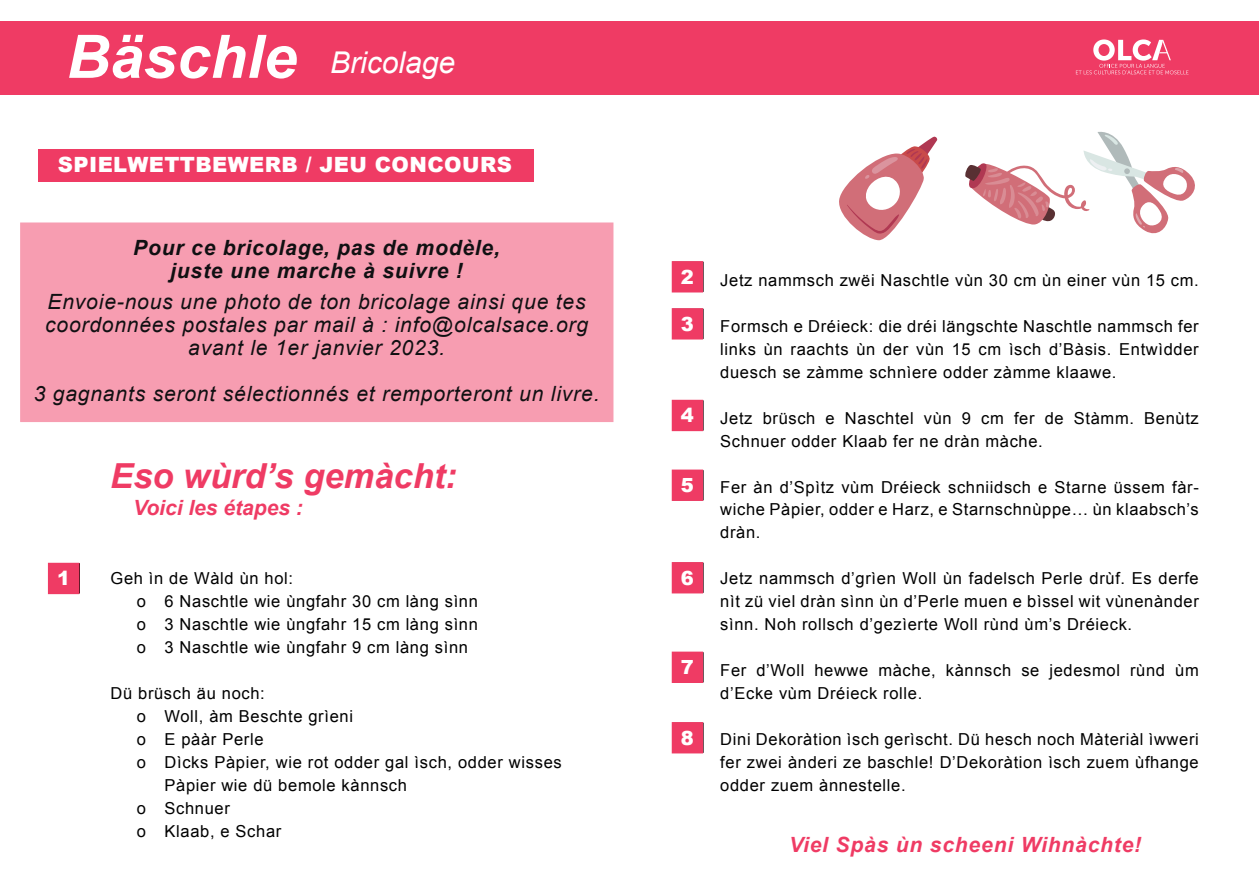
<style>
.page{position:relative;width:1259px;height:893px;background:#fff}
.page>*{position:absolute;margin:0;border:0;box-sizing:border-box;transform-origin:0 0}
.t1{font:italic 700 34.5px "Arial";color:#ef3b64}
.t2{font:italic 30px "Arial";color:#fff}
.t3{font:italic 21px/23px "Arial";letter-spacing:.04em;color:#101012;text-align:center}
.t4{font:italic 700 21px/23px "Arial";letter-spacing:.04em;color:#101012;text-align:center}
.t5{font:900 21px "Arial";letter-spacing:.02em;color:#fff}
.t6{font:italic 700 21px "Arial";letter-spacing:.04em;color:#ef3b64}
.t7{font:italic 700 21px "Arial";color:#ef3b64}
.t8{font:900 19.5px "Arial";color:#fff}
.t9{font:16.5px/23px "Arial";letter-spacing:.04em;color:#000;text-align:justify}
.s1{font-weight:700;font-size:60px}
</style>
<div class="page">
<div style="left:20px;top:222px;width:593px;height:200px;background:#f79db1"></div>
<div style="left:39px;top:149px;width:495px;height:32px;background:#ef3b64"></div>
<div style="left:0;top:21px;width:1259px;height:73px;background:#ef3b64"></div>
<div style="left:49px;top:563px;width:30px;height:30px;background:#ef3b64"></div>
<div style="left:48px;top:563px;width:31px;height:31px;border:2px solid #ef3b64"></div>
<div style="left:672px;top:400px;width:30px;height:30px;background:#ef3b64"></div>
<div style="left:672px;top:400px;width:31px;height:31px;border:2px solid #ef3b64"></div>
<svg style="left:1076px;top:39px;width:112px;height:35px"></svg>
<div style="left:672px;top:262px;width:30px;height:30px;background:#ef3b64"></div>
<div style="left:672px;top:261px;width:31px;height:31px;border:2px solid #ef3b64"></div>
<div style="left:672px;top:470px;width:30px;height:30px;background:#ef3b64"></div>
<div style="left:672px;top:470px;width:31px;height:31px;border:2px solid #ef3b64"></div>
<div style="left:672px;top:309px;width:30px;height:30px;background:#ef3b64"></div>
<div style="left:672px;top:308px;width:31px;height:31px;border:2px solid #ef3b64"></div>
<div style="left:672px;top:563px;width:30px;height:30px;background:#ef3b64"></div>
<div style="left:672px;top:562px;width:31px;height:31px;border:2px solid #ef3b64"></div>
<div style="left:672px;top:652px;width:30px;height:30px;background:#ef3b64"></div>
<div style="left:672px;top:652px;width:31px;height:31px;border:2px solid #ef3b64"></div>
<div style="left:672px;top:723px;width:30px;height:30px;background:#ef3b64"></div>
<div style="left:672px;top:722px;width:31px;height:31px;border:2px solid #ef3b64"></div>
<svg style="left:965px;top:131px;width:230px;height:103px"></svg>
<svg style="left:839px;top:136px;width:98px;height:105px"></svg>
<h2 class="t2" style="left:67px;top:43px;width:390px"><span class="s1">Bäschle</span> Bricolage</h2>
<p class="t5" style="left:58px;top:150px;width:455px">SPIELWETTBEWERB / JEU CONCOURS</p>
<p class="t4" style="left:133px;top:237px;width:368px">Pour ce bricolage, pas de modèle, juste une marche à suivre !</p>
<p class="t3" style="left:45px;top:290px;width:544px">Envoie-nous une photo de ton bricolage ainsi que tes coordonnées postales par mail à : info@olcalsace.org avant le 1er janvier 2023.</p>
<p class="t3" style="left:34px;top:382px;width:567px">3 gagnants seront sélectionnés et remporteront un livre.</p>
<p class="t8" style="left:57px;top:564px;width:15px">1</p>
<h1 class="t1" style="left:110px;top:453px;width:348px">Eso wùrd’s gemàcht:</h1>
<p class="t7" style="left:133px;top:494px;width:171px">Voici les étapes :</p>
<p class="t9" style="left:137px;top:567px;width:343px;text-align:left;text-indent:-26px">Geh ìn de Wàld ùn hol:<br>o 6 Naschtle wie ùngfahr 30 cm làng sìnn o 3 Naschtle wie ùngfahr 15 cm làng sìnn o 3 Naschtle wie ùngfahr 9 cm làng sìnn</p>
<p class="t9" style="left:110px;top:682px;width:156px">Dü brüsch äu noch:</p>
<p class="t9" style="left:137px;top:705px;width:218px">o Woll, àm Beschte grìeni</p>
<p class="t9" style="left:137px;top:728px;width:128px">o E pààr Perle</p>
<p class="t9" style="left:137px;top:751px;width:426px">o Dìcks Pàpier, wie rot odder gal ìsch, odder wisses</p>
<p class="t9" style="left:164px;top:774px;width:244px">Pàpier wie dü bemole kànnsch</p>
<p class="t9" style="left:137px;top:797px;width:95px">o Schnuer</p>
<p class="t9" style="left:137px;top:820px;width:146px">o Klaab, e Schar</p>
<p class="t8" style="left:681px;top:263px;width:15px">2</p>
<p class="t8" style="left:681px;top:310px;width:15px">3</p>
<p class="t8" style="left:681px;top:401px;width:15px">4</p>
<p class="t8" style="left:681px;top:471px;width:15px">5</p>
<p class="t8" style="left:681px;top:564px;width:15px">6</p>
<p class="t8" style="left:681px;top:653px;width:15px">7</p>
<p class="t8" style="left:681px;top:724px;width:15px">8</p>
<p class="t9" style="left:720px;top:269px;width:480px">Jetz nammsch zwëi Naschtle vùn 30 cm ùn einer vùn 15 cm.</p>
<p class="t9" style="left:720px;top:315px;width:480px">Formsch e Dréieck: die dréi längschte Naschtle nammsch fer links ùn raachts ùn der vùn 15 cm ìsch d’Bàsis. Entwìdder duesch se zàmme schnìere odder zàmme klaawe.</p>
<p class="t9" style="left:720px;top:406px;width:480px">Jetz brüsch e Naschtel vùn 9 cm fer de Stàmm. Benùtz<br>Schnuer odder Klaab fer ne dràn màche.</p>
<p class="t9" style="left:720px;top:475px;width:480px">Fer àn d’Spìtz vùm Dréieck schniidsch e Starne üssem fàr&shy;wiche Pàpier, odder e Harz, e Starnschnùppe… ùn klaabsch’s dràn.</p>
<p class="t9" style="left:720px;top:567px;width:480px">Jetz nammsch d’grìen Woll ùn fadelsch Perle drùf. Es derfe nìt zü viel dràn sìnn ùn d’Perle muen e bìssel wit vùnenànder sìnn. Noh rollsch d’gezìerte Woll rùnd ùm’s Dréieck.</p>
<p class="t9" style="left:720px;top:659px;width:480px">Fer d’Woll hewwe màche, kànnsch se jedesmol rùnd ùm d’Ecke vùm Dréieck rolle.</p>
<p class="t9" style="left:720px;top:728px;width:480px">Dini Dekoràtion ìsch gerìscht. Dü hesch noch Màteriàl ìwweri fer zwei ànderi ze baschle! D’Dekoràtion ìsch zuem ùfhange odder zuem ànnestelle.</p>
<p class="t6" style="left:789px;top:831px;width:354px">Viel Spàs ùn scheeni Wihnàchte!</p>
</div>
